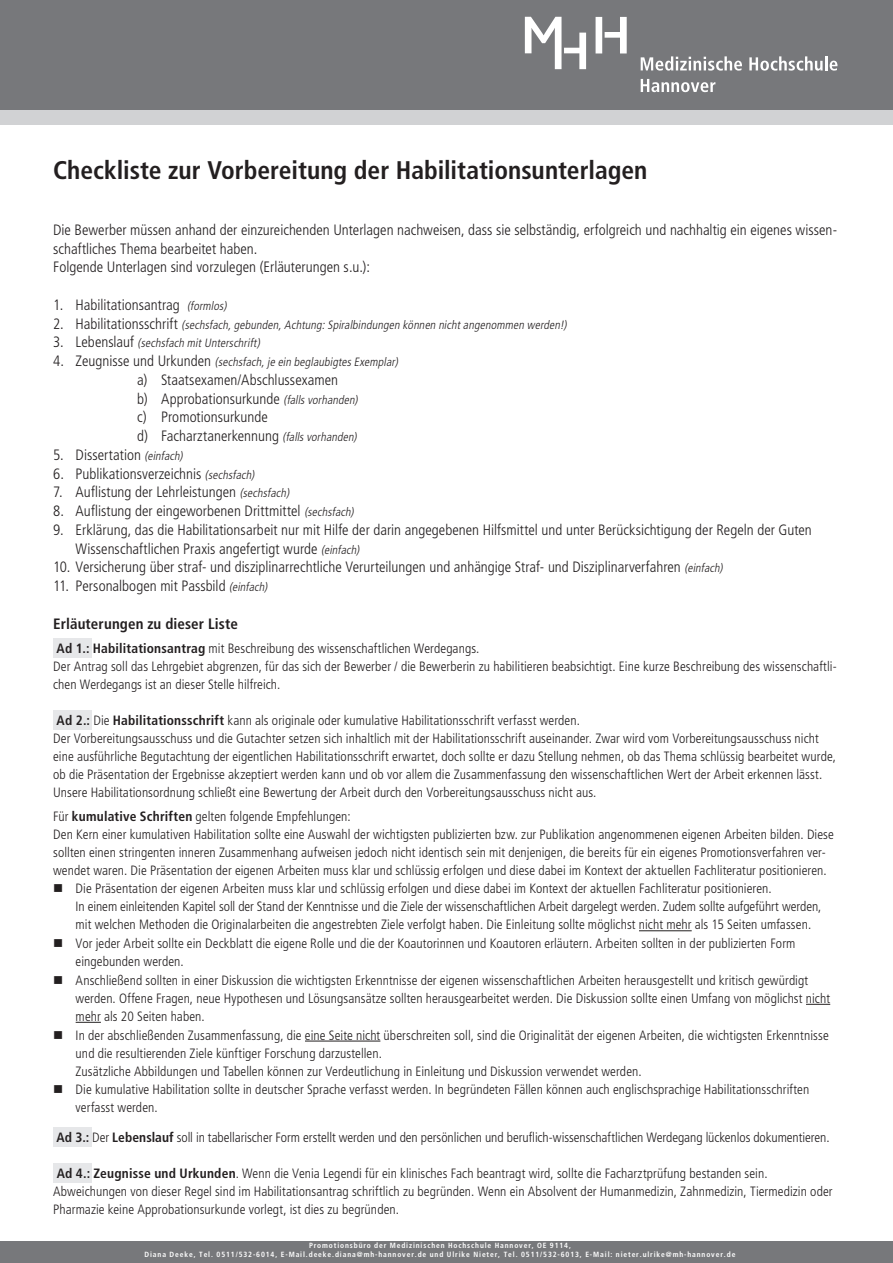
<style>
.page{position:relative;width:893px;height:1263px;background:#fff}
.page>*{position:absolute;margin:0;border:0;box-sizing:border-box;transform-origin:0 0}
.t1{font:700 condensed 25.5px "Frutiger LT Std";color:#231f20}
.t2{font:300 condensed 15px/18.8px "Frutiger LT Std";color:#231f20}
.t3{font:700 condensed 15px "Frutiger LT Std";letter-spacing:.01em;color:#231f20}
.t4{font:300 condensed 13.5px/18px "Frutiger LT Std";letter-spacing:.005em;color:#231f20}
.t5{font:italic 300 condensed 12px/18.8px "Frutiger LT Std";color:#231f20}
.t6{font:700 condensed 7.5px/9px "Frutiger LT Std";letter-spacing:.115em;color:#fff;text-align:center}
.s1{font-style:italic;font-size:12px}
.s2{font-style:normal;font-size:15px}
.s3{font-weight:700}
</style>
<div class="page">
<div style="left:0;top:0;width:893px;height:110px;background:#77787b"></div>
<div style="left:0;top:110px;width:893px;height:15px;background:#d1d2d4"></div>
<div style="left:0;top:1241px;width:893px;height:22px;background:#77787b"></div>
<svg style="left:525px;top:17px;width:61px;height:52px"></svg>
<svg style="left:596px;top:17px;width:31px;height:36px"></svg>
<svg style="left:641px;top:56px;width:101px;height:15px"></svg>
<svg style="left:749px;top:56px;width:88px;height:15px"></svg>
<svg style="left:641px;top:79px;width:74px;height:13px"></svg>
<div style="left:53px;top:639px;width:38px;height:19px;background:#e6e7e9"></div>
<div style="left:53px;top:711px;width:38px;height:19px;background:#e6e7e9"></div>
<div style="left:53px;top:1127px;width:38px;height:19px;background:#e6e7e9"></div>
<div style="left:53px;top:1163px;width:38px;height:19px;background:#e6e7e9"></div>
<hr style="left:639px;top:930px;width:53px;height:1px;background:#231f20">
<svg style="left:806px;top:1004px;width:24px;height:1px"></svg>
<svg style="left:76px;top:1022px;width:25px;height:1px"></svg>
<hr style="left:305px;top:1041px;width:75px;height:1px;background:#231f20">
<h1 class="t1" style="left:53px;top:155px;width:596px">Checkliste zur Vorbereitung der Habilitationsunterlagen</h1>
<p class="t2" style="left:53px;top:220px;width:785px">Die Bewerber müssen anhand der einzureichenden Unterlagen nachweisen, dass sie selbständig, erfolgreich und nachhaltig ein eigenes wissen&shy;schaftliches Thema bearbeitet haben.<br>Folgende Unterlagen sind vorzulegen (Erläuterungen s.u.):</p>
<p class="t2" style="left:53px;top:295px;width:177px">1. Habilitationsantrag <span class="s1">(formlos)</span></p>
<p class="t5" style="left:53px;top:315px;width:518px"><span class="s2">2 . H a b i l i t a t i o n s s c h r i ft</span> (sechsfach,gebunden,Achtung:Spiralbindungen können nichtangenommen werden!)<br><span class="s2">3 . L e b e n s l a u f</span> (sechsfach mitUnterschrift)<br><span class="s2">4 . Z e u g n i s s e u n d U r k u n d e n</span> (sechsfach,je ein beglaubigtesExemplar)</p>
<p class="t2" style="left:137px;top:370px;width:224px">a) Staatsexamen/Abschlussexamen<br>b) Approbationsurkunde <span class="s1">(fallsvorhanden) </span>c) Promotionsurkunde<br>d) Facharztanerkennung <span class="s1">(fallsvorhanden)</span></p>
<p class="t2" style="left:53px;top:445px;width:134px">5. Dissertation <span class="s1">(einfach)</span></p>
<p class="t2" style="left:53px;top:464px;width:205px">6. Publikationsverzeichnis <span class="s1">(sechsfach)</span></p>
<p class="t2" style="left:53px;top:483px;width:240px">7. Auflistung der Lehrleistungen <span class="s1">(sechsfach)</span></p>
<p class="t2" style="left:53px;top:502px;width:305px">8. Auflistung der eingeworbenen Drittmittel <span class="s1">(sechsfach)</span></p>
<p class="t2" style="left:76px;top:520px;width:738px;text-indent:-22px">9. Erklärung, das die Habilitationsarbeit nur mit Hilfe der darin angegebenen Hilfsmittel und unter Berücksichtigung der Regeln der Guten<br>Wissenschaftlichen Praxis angefertigt wurde <span class="s1">(einfach)</span></p>
<p class="t2" style="left:53px;top:558px;width:673px">10. Versicherung über straf- und disziplinarrechtliche Verurteilungen und anhängige Straf- und Disziplinarverfahren <span class="s1">(einfach)</span></p>
<p class="t2" style="left:53px;top:577px;width:218px">11. Personalbogen mit Passbild <span class="s1">(einfach)</span></p>
<p class="t3" style="left:53px;top:614px;width:186px">Erläuterungen zu dieser Liste</p>
<p class="t4" style="left:53px;top:639px;width:785px"><span class="s3">Ad 1.: Habilitationsantrag</span> mit Beschreibung des wissenschaftlichen Werdegangs.<br>Der Antrag soll das Lehrgebiet abgrenzen, für das sich der Bewerber / die Bewerberin zu habilitieren beabsichtigt. Eine kurze Beschreibung des wissenschaftli&shy;chen Werdegangs ist an dieser Stelle hilfreich.</p>
<p class="t4" style="left:53px;top:711px;width:784px"><span class="s3">Ad 2.:</span> Die <span class="s3">Habilitationsschrift</span> kann als originale oder kumulative Habilitationsschrift verfasst werden.<br>Der Vorbereitungsausschuss und die Gutachter setzen sich inhaltlich mit der Habilitationsschrift auseinander. Zwar wird vom Vorbereitungsausschuss nicht eine ausführliche Begutachtung der eigentlichen Habilitationsschrift erwartet, doch sollte er dazu Stellung nehmen, ob das Thema schlüssig bearbeitet wurde, ob die Präsentation der Ergebnisse akzeptiert werden kann und ob vor allem die Zusammenfassung den wissenschaftlichen Wert der Arbeit erkennen lässt.<br>Unsere Habilitationsordnung schließt eine Bewertung der Arbeit durch den Vorbereitungsausschuss nicht aus.</p>
<p class="t4" style="left:53px;top:807px;width:782px">Für <span class="s3">kumulative Schriften</span> gelten folgende Empfehlungen:<br>Den Kern einer kumulativen Habilitation sollte eine Auswahl der wichtigsten publizierten bzw. zur Publikation angenommenen eigenen Arbeiten bilden. Diese sollten einen stringenten inneren Zusammenhang aufweisen jedoch nicht identisch sein mit denjenigen, die bereits für ein eigenes Promotionsverfahren ver&shy;wendet waren. Die Präsentation der eigenen Arbeiten muss klar und schlüssig erfolgen und diese dabei im Kontext der aktuellen Fachliteratur positionieren.</p>
<p class="t4" style="left:76px;top:880px;width:747px;text-indent:-23px">■ Die Präsentation der eigenen Arbeiten muss klar und schlüssig erfolgen und diese dabei im Kontext der aktuellen Fachliteratur positionieren.<br>In einem einleitenden Kapitel soll der Stand der Kenntnisse und die Ziele der wissenschaftlichen Arbeit dargelegt werden. Zudem sollte aufgeführt werden, mit welchen Methoden die Originalarbeiten die angestrebten Ziele verfolgt haben. Die Einleitung sollte möglichst nicht mehr als 15 Seiten umfassen.</p>
<p class="t4" style="left:76px;top:935px;width:721px;text-indent:-23px">■ Vor jeder Arbeit sollte ein Deckblatt die eigene Rolle und die der Koautorinnen und Koautoren erläutern. Arbeiten sollten in der publizierten Form eingebunden werden.</p>
<p class="t4" style="left:76px;top:971px;width:756px;text-indent:-23px">■ Anschließend sollten in einer Diskussion die wichtigsten Erkenntnisse der eigenen wissenschaftlichen Arbeiten herausgestellt und kritisch gewürdigt werden. Offene Fragen, neue Hypothesen und Lösungsansätze sollten herausgearbeitet werden. Die Diskussion sollte einen Umfang von möglichst nicht mehr als 20 Seiten haben.</p>
<p class="t4" style="left:76px;top:1026px;width:755px;text-indent:-23px">■ In der abschließenden Zusammenfassung, die eine Seite nicht überschreiten soll, sind die Originalität der eigenen Arbeiten, die wichtigsten Erkenntnisse und die resultierenden Ziele künftiger Forschung darzustellen.<br>Zusätzliche Abbildungen und Tabellen können zur Verdeutlichung in Einleitung und Diskussion verwendet werden.</p>
<p class="t4" style="left:76px;top:1081px;width:735px;text-indent:-23px">■ Die kumulative Habilitation sollte in deutscher Sprache verfasst werden. In begründeten Fällen können auch englischsprachige Habilitationsschriften verfasst werden.</p>
<p class="t4" style="left:57px;top:1129px;width:774px"><span class="s3">Ad 3.:</span> Der <span class="s3">Lebenslauf</span> soll in tabellarischer Form erstellt werden und den persönlichen und beruflich-wissenschaftlichen Werdegang lückenlos dokumentieren.</p>
<p class="t4" style="left:53px;top:1165px;width:781px"><span class="s3">Ad 4.: Zeugnisse und Urkunden</span>. Wenn die Venia Legendi für ein klinisches Fach beantragt wird, sollte die Facharztprüfung bestanden sein.<br>Abweichungen von dieser Regel sind im Habilitationsantrag schriftlich zu begründen. Wenn ein Absolvent der Humanmedizin, Zahnmedizin, Tiermedizin oder<br>Pharmazie keine Approbationsurkunde vorlegt, ist dies zu begründen.</p>
<p class="t6" style="left:145px;top:1241px;width:592px">Promotionsbüro der Medizinischen Hochschule Hannover, OE 9114,<br>Diana Deeke, Tel. 0511/532-6014, E-Mail.deeke.diana@mh-hannover.de und Ulrike Nieter, Tel. 0511/532-6013, E-Mail: nieter.ulrike@mh-hannover.de</p>
</div>
